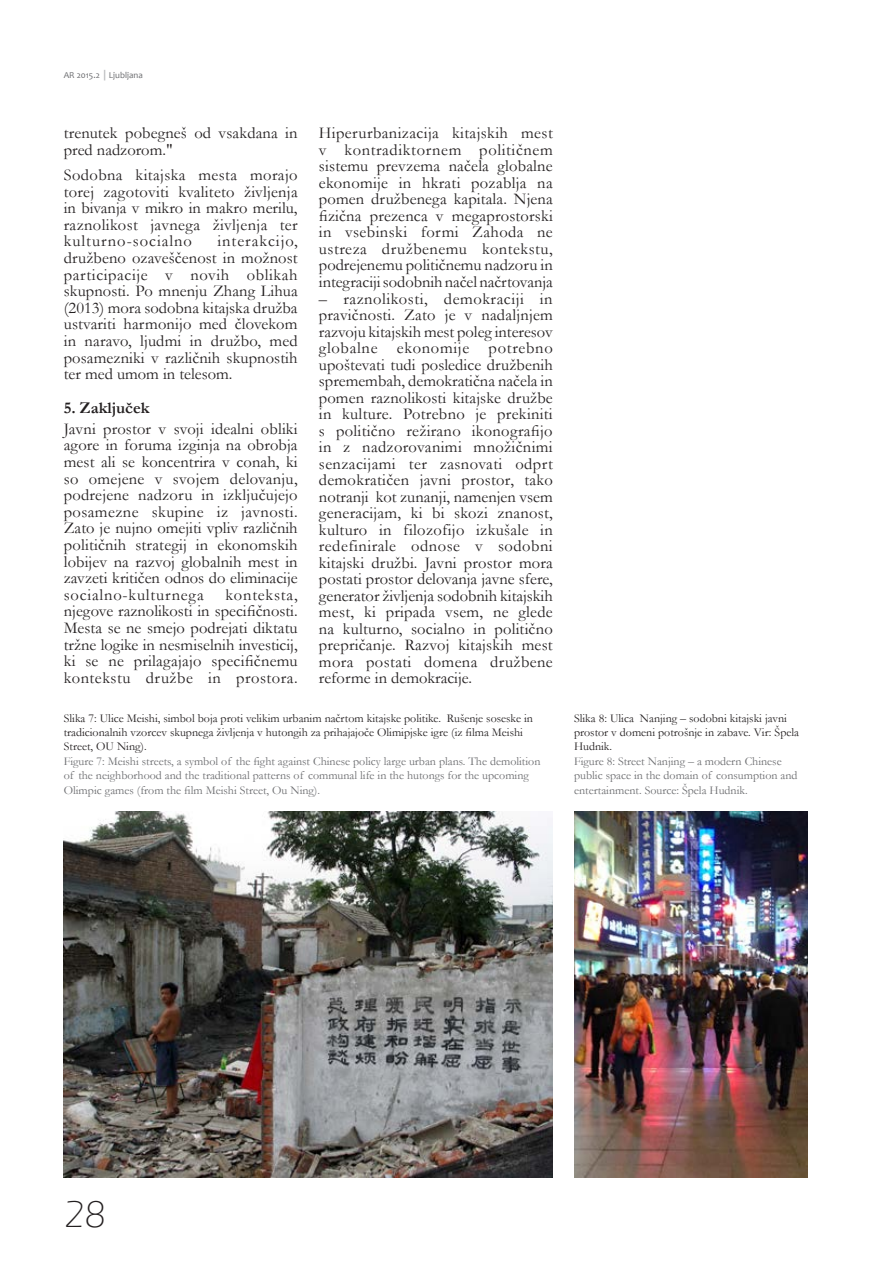
<style>
.page{position:relative;width:893px;height:1263px;background:#fff}
.page>*{position:absolute;margin:0;border:0;box-sizing:border-box;transform-origin:0 0}
.AR_stevilke_strani_l{font:300 39px "Eras ITC";color:#231f20}
.Article_Body_text_SL{font:16.5px/16.5px "Garamond";letter-spacing:.01em;color:#231f20;text-align:justify}
.t1{font:700 16.5px "Garamond";color:#231f20}
.t2{font:12px/14.4px "Garamond";color:#6c6d70}
.t3{font:12px/14.4px "Garamond";color:#231f20}
.t4{font:9px "Candara";color:#6c6d70}
</style>
<div class="page">
<img style="left:64px;top:811px;width:489px;height:367px">
<img style="left:574px;top:811px;width:234px;height:367px">
<p class="t4" style="left:64px;top:70px;width:80px">AR 2015.2 Ljubljana</p>
<p class="Article_Body_text_SL" style="left:64px;top:124px;width:235px">trenutek pobegneš od vsakdana in pred nadzorom."</p>
<p class="Article_Body_text_SL" style="left:64px;top:166px;width:235px">Sodobna kitajska mesta morajo torej zagotoviti kvaliteto življenja in bivanja v mikro in makro merilu, raznolikost javnega življenja ter kulturno-socialno</p>
<p class="Article_Body_text_SL" style="left:319px;top:125px;width:235px">Hiperurbanizacija kitajskih mest v kontradiktornem političnem sistemu prevzema načela globalne ekonomije in hkrati pozablja na pomen družbenega kapitala. Njena fizična prezenca v megaprostorski in vsebinski formi Zahoda ne ustreza družbenemu kontekstu, podrejenemu političnemu nadzoru in integraciji sodobnih načel načrtovanja</p>
<p class="Article_Body_text_SL" style="left:319px;top:290px;width:235px">– raznolikosti, demokraciji in pravičnosti. Zato je v nadaljnjem razvoju kitajskih mest poleg interesov globalne ekonomije potrebno upoštevati tudi posledice družbenih spremembah, demokratična načela in pomen raznolikosti kitajske družbe in kulture. Potrebno je prekiniti s politično režirano ikonografijo in z nadzorovanimi množičnimi senzacijami ter zasnovati odprt demokratičen javni prostor, tako notranji kot zunanji, namenjen vsem generacijam, ki bi skozi znanost, kulturo in filozofijo izkušale in redefinirale odnose v sodobni kitajski družbi. Javni prostor mora postati prostor delovanja javne sfere, generator življenja sodobnih kitajskih mest, ki pripada vsem, ne glede na kulturno, socialno in politično prepričanje. Razvoj kitajskih mest mora postati domena družbene reforme in demokracije.</p>
<p class="t3" style="left:64px;top:710px;width:471px">Slika 7: Ulice Meishi, simbol boja proti velikim urbanim načrtom kitajske politike. Rušenje soseske in tradicionalnih vzorcev skupnega življenja v hutongih za prihajajoče Olimipjske igre (iz filma Meishi<br>Street, OU Ning).</p>
<p class="t2" style="left:64px;top:753px;width:478px">Figure 7: Meishi streets, a symbol of the fight against Chinese policy large urban plans. The demolition of the neighborhood and the traditional patterns of communal life in the hutongs for the upcoming<br>Olimpic games (from the film Meishi Street, Ou Ning).</p>
<p class="Article_Body_text_SL" style="left:64px;top:233px;width:235px;text-indent:154px">interakcijo, družbeno ozaveščenost in možnost participacije v novih oblikah skupnosti. Po mnenju Zhang Lihua (2013) mora sodobna kitajska družba ustvariti harmonijo med človekom in naravo, ljudmi in družbo, med posamezniki v različnih skupnostih ter med umom in telesom.</p>
<p class="t1" style="left:64px;top:396px;width:87px">5. Zaključek</p>
<p class="Article_Body_text_SL" style="left:64px;top:420px;width:235px">Javni prostor v svoji idealni obliki agore in foruma izginja na obrobja mest ali se koncentrira v conah, ki so omejene v svojem delovanju, podrejene nadzoru in izključujejo posamezne skupine iz javnosti.<br>Zato je nujno omejiti vpliv različnih političnih strategij in ekonomskih lobijev na razvoj globalnih mest in zavzeti kritičen odnos do eliminacije socialno-kulturnega</p>
<p class="Article_Body_text_SL" style="left:64px;top:586px;width:235px;text-indent:162px">konteksta, njegove raznolikosti in specifičnosti.<br>Mesta se ne smejo podrejati diktatu tržne logike in nesmiselnih investicij, ki se ne prilagajajo specifičnemu kontekstu družbe in prostora.</p>
<p class="t3" style="left:574px;top:710px;width:227px">Slika 8: Ulica Nanjing – sodobni kitajski javni prostor v domeni potrošnje in zabave. Vir: Špela<br>Hudnik.</p>
<p class="t2" style="left:574px;top:753px;width:225px">Figure 8: Street Nanjing – a modern Chinese public space in the domain of consumption and entertainment. Source: Špela Hudnik.</p>
<p class="AR_stevilke_strani_l" style="left:64px;top:1193px;width:43px">28</p>
</div>
